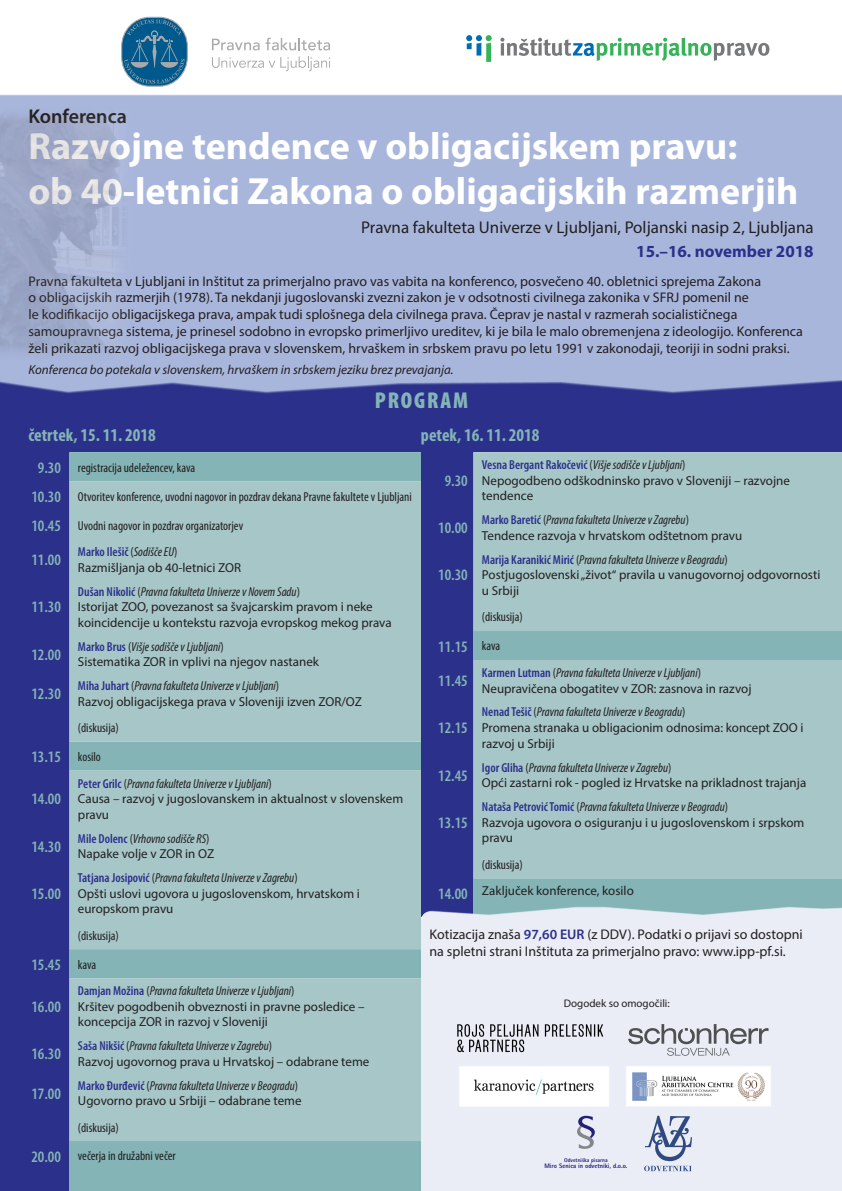
<style>
.page{position:relative;width:842px;height:1191px;background:#fff}
.page>*{position:absolute;margin:0;border:0;box-sizing:border-box;transform-origin:0 0}
.t1{font:700 38px/45.6px "Myriad Pro";color:#fff}
.t2{font:900 condensed 23px "Myriad Pro";letter-spacing:.08em;color:#84b4b6}
.t3{font:600 20px "Myriad Pro";color:#231f20}
.t4{font:700 condensed 18px "Myriad Pro";color:#84b4b6}
.t5{font:17px "Myriad Pro";color:#231f20}
.t6{font:700 17px "Myriad Pro";color:#2b318a}
.t7{font:600 condensed 16px/34.3px "Myriad Pro";color:#84b4b6}
.t8{font:14px/16.8px "Myriad Pro";color:#231f20}
.t9{font:13px/15.6px "Myriad Pro";color:#231f20}
.t10{font:condensed 13px "Myriad Pro";color:#231f20}
.t11{font:italic 13px "Myriad Pro";color:#231f20}
.t12{font:11px "Myriad Pro";color:#231f20}
.t13{font:800 6.5px "Rotis Sans";color:#242076}
.t14{font:800 5.6px "Rotis Sans";color:#242076}
.s1{font-weight:600;font-size:16px;color:#84b4b6}
.s2{font-weight:600;font-stretch:condensed;color:#2b318a}
.s3{font-stretch:condensed}
.s4{font-style:italic;font-stretch:condensed}
.s5{font-weight:400;font-size:13px;color:#231f20}
.s6{font-weight:600;font-stretch:condensed;font-size:16px;color:#84b4b6}
.s7{font-weight:600;color:#2b318a}
</style>
<div class="page">
<div style="left:0;top:380px;width:842px;height:40px;background:#2b318a"></div>
<svg style="left:466px;top:35px;width:304px;height:27px"></svg>
<svg style="left:121px;top:17px;width:67px;height:70px"></svg>
<svg style="left:212px;top:38px;width:118px;height:12px"></svg>
<svg style="left:212px;top:56px;width:118px;height:15px"></svg>
<div style="left:0;top:420px;width:421px;height:771px;background:#2b318a"></div>
<div style="left:69px;top:452px;width:352px;height:739px;background:#84b4b6"></div>
<svg style="left:69px;top:481px;width:352px;height:660px;fill:#a7c6c8"></svg>
<div style="left:421px;top:420px;width:421px;height:486px;background:#2b318a"></div>
<div style="left:473px;top:452px;width:369px;height:179px;background:#a7c6c8"></div>
<svg style="left:473px;top:631px;width:369px;height:275px;fill:#a7c6c8"></svg>
<div style="left:421px;top:906px;width:421px;height:285px;background:#eaedf6"></div>
<svg style="left:628px;top:1024px;width:140px;height:31px"></svg>
<img style="left:458px;top:1024px;width:152px;height:32px">
<img style="left:625px;top:1065px;width:147px;height:42px">
<div style="left:0;top:94px;width:842px;height:300px;background:#a9b6dc"></div>
<img style="left:0;top:104px;width:139px;height:259px">
<img style="left:459px;top:1065px;width:151px;height:42px">
<svg style="left:577px;top:1115px;width:18px;height:33px"></svg>
<svg style="left:644px;top:1115px;width:48px;height:56px"></svg>
<h3 class="t3" style="left:28px;top:103px;width:100px">Konferenca</h3>
<h1 class="t1" style="left:28px;top:122px;width:771px">Razvojne tendence v obligacijskem pravu:<br>ob 40-letnici Zakona o obligacijskih razmerjih</h1>
<h3 class="t5" style="left:361px;top:217px;width:454px">Pravna fakulteta Univerze v Ljubljani, Poljanski nasip 2, Ljubljana</h3>
<h3 class="t6" style="left:636px;top:240px;width:179px">15.–16. november 2018</h3>
<p class="t8" style="left:29px;top:272px;width:776px">Pravna fakulteta v Ljubljani in Inštitut za primerjalno pravo vas vabita na konferenco, posvečeno 40. obletnici sprejema Zakona<br>o obligacijskih razmerjih (1978). Ta nekdanji jugoslovanski zvezni zakon je v odsotnosti civilnega zakonika v SFRJ pomenil ne<br>le kodifikacijo obligacijskega prava, ampak tudi splošnega dela civilnega prava. Čeprav je nastal v razmerah socialističnega samoupravnega sistema, je prinesel sodobno in evropsko primerljivo ureditev, ki je bila le malo obremenjena z ideologijo. Konferenca želi prikazati razvoj obligacijskega prava v slovenskem, hrvaškem in srbskem pravu po letu 1991 v zakonodaji, teoriji in sodni praksi.</p>
<p class="t11" style="left:29px;top:362px;width:426px">Konferenca bo potekala v slovenskem, hrvaškem in srbskem jeziku brez prevajanja.</p>
<h2 class="t2" style="left:375px;top:388px;width:95px">PROGRAM</h2>
<h3 class="t4" style="left:28px;top:423px;width:129px">četrtek, 15. 11. 2018</h3>
<p class="t10" style="left:38px;top:459px;width:159px"><span class="s1">9.30</span> registracija udeležencev, kava</p>
<p class="t10" style="left:31px;top:488px;width:382px"><span class="s1">10.30</span> Otvoritev konference, uvodni nagovor in pozdrav dekana Pravne fakultete v Ljubljani</p>
<p class="t10" style="left:31px;top:517px;width:213px"><span class="s1">10.45</span> Uvodni nagovor in pozdrav organizatorjev</p>
<p class="t7" style="left:31px;top:543px;width:31px">11.00</p>
<p class="t9" style="left:78px;top:544px;width:165px"><span class="s2">Marko Ilešič</span> <span class="s3">(</span><span class="s4">Sodišče EU</span><span class="s3">)<br></span>Razmišljanja ob 40-letnici ZOR</p>
<p class="t7" style="left:31px;top:590px;width:31px">11.30</p>
<p class="t9" style="left:78px;top:583px;width:315px"><span class="s2">Dušan Nikolić</span> <span class="s3">(</span><span class="s4">Pravna fakulteta Univerze v Novem Sadu</span><span class="s3">)<br></span>Istorijat ZOO, povezanost sa švajcarskim pravom i neke koincidencije u kontekstu razvoja evropskog mekog prava</p>
<p class="t7" style="left:31px;top:637px;width:31px">12.00</p>
<p class="t9" style="left:78px;top:638px;width:243px"><span class="s2">Marko Brus</span> <span class="s3">(</span><span class="s4">Višje sodišče v Ljubljani</span><span class="s3">)<br></span>Sistematika ZOR in vplivi na njegov nastanek</p>
<p class="t7" style="left:31px;top:677px;width:31px">12.30</p>
<p class="t9" style="left:78px;top:678px;width:286px"><span class="s2">Miha Juhart</span> <span class="s3">(</span><span class="s4">Pravna fakulteta Univerze v Ljubljani</span><span class="s3">)<br></span>Razvoj obligacijskega prava v Sloveniji izven ZOR/OZ</p>
<p class="t10" style="left:78px;top:720px;width:42px">(diskusija)</p>
<p class="t10" style="left:31px;top:749px;width:71px"><span class="s1">13.15</span> kosilo</p>
<p class="t7" style="left:31px;top:782px;width:31px">14.00</p>
<p class="t9" style="left:78px;top:775px;width:327px"><span class="s2">Peter Grilc</span> <span class="s3">(</span><span class="s4">Pravna fakulteta Univerze v Ljubljani</span><span class="s3">)<br></span>Causa – razvoj v jugoslovanskem in aktualnost v slovenskem pravu</p>
<p class="t7" style="left:31px;top:829px;width:31px">14.30</p>
<p class="t9" style="left:78px;top:830px;width:138px"><span class="s2">Mile Dolenc</span> <span class="s3">(</span><span class="s4">Vrhovno sodišče RS</span><span class="s3">)<br></span>Napake volje v ZOR in OZ</p>
<p class="t7" style="left:31px;top:876px;width:31px">15.00</p>
<p class="t9" style="left:78px;top:870px;width:283px"><span class="s2">Tatjana Josipović</span> <span class="s3">(</span><span class="s4">Pravna fakulteta Univerze v Zagrebu</span><span class="s3">)<br></span>Opšti uslovi ugovora u jugoslovenskom, hrvatskom i europskom pravu</p>
<p class="t10" style="left:78px;top:927px;width:42px">(diskusija)</p>
<p class="t7" style="left:31px;top:947px;width:66px">15.45 <span class="s5">kava</span></p>
<p class="t7" style="left:31px;top:989px;width:31px">16.00</p>
<p class="t9" style="left:78px;top:982px;width:288px"><span class="s2">Damjan Možina</span> <span class="s3">(</span><span class="s4">Pravna fakulteta Univerze v Ljubljani</span><span class="s3">)<br></span>Kršitev pogodbenih obveznosti in pravne posledice – koncepcija ZOR in razvoj v Sloveniji</p>
<p class="t7" style="left:31px;top:1037px;width:31px">16.30</p>
<p class="t9" style="left:78px;top:1037px;width:293px"><span class="s2">Saša Nikšić</span> <span class="s3">(</span><span class="s4">Pravna fakulteta Univerze v Zagrebu</span><span class="s3">)<br></span>Razvoj ugovornog prava u Hrvatskoj – odabrane teme</p>
<p class="t7" style="left:31px;top:1076px;width:31px">17.00</p>
<p class="t9" style="left:78px;top:1077px;width:225px"><span class="s2">Marko Đurđević</span> <span class="s3">(</span><span class="s4">Pravna fakulteta Univerze v Beogradu</span><span class="s3">)<br></span>Ugovorno pravo u Srbiji – odabrane teme</p>
<p class="t10" style="left:78px;top:1119px;width:42px">(diskusija)</p>
<p class="t10" style="left:31px;top:1148px;width:146px"><span class="s1">20.00</span> večerja in družabni večer</p>
<h3 class="t4" style="left:421px;top:423px;width:120px">petek, 16. 11. 2018</h3>
<p class="t7" style="left:445px;top:463px;width:25px">9.30</p>
<p class="t9" style="left:482px;top:456px;width:310px"><span class="s2">Vesna Bergant Rakočević</span> <span class="s3">(</span><span class="s4">Višje sodišče v Ljubljani</span><span class="s3">)<br></span>Nepogodbeno odškodninsko pravo v Sloveniji – razvojne tendence</p>
<p class="t7" style="left:438px;top:511px;width:31px">10.00</p>
<p class="t9" style="left:482px;top:512px;width:262px"><span class="s2">Marko Baretić</span> <span class="s3">(</span><span class="s4">Pravna fakulteta Univerze v Zagrebu</span><span class="s3">)<br></span>Tendence razvoja v hrvatskom odštetnom pravu</p>
<p class="t7" style="left:438px;top:558px;width:31px">10.30</p>
<p class="t9" style="left:482px;top:551px;width:340px"><span class="s2">Marija Karanikić Mirić</span> <span class="s3">(</span><span class="s4">Pravna fakulteta Univerze v Beogradu</span><span class="s3">)<br></span>Postjugoslovenski „život“ pravila u vanugovornoj odgovornosti u Srbiji</p>
<p class="t10" style="left:482px;top:609px;width:42px">(diskusija)</p>
<p class="t7" style="left:438px;top:629px;width:64px">11.15 <span class="s5">kava<br></span>11.45</p>
<p class="t9" style="left:482px;top:664px;width:271px"><span class="s2">Karmen Lutman</span> <span class="s3">(</span><span class="s4">Pravna fakulteta Univerze v Ljubljani</span><span class="s3">)<br></span>Neupravičena obogatitev v ZOR: zasnova in razvoj</p>
<p class="t7" style="left:438px;top:711px;width:31px">12.15</p>
<p class="t9" style="left:482px;top:704px;width:323px"><span class="s2">Nenad Tešič</span> <span class="s3">(</span><span class="s4">Pravna fakulteta Univerze v Beogradu</span><span class="s3">)<br></span>Promena stranaka u obligacionim odnosima: koncept ZOO i razvoj u Srbiji</p>
<p class="t7" style="left:438px;top:758px;width:31px">12.45</p>
<p class="t9" style="left:482px;top:759px;width:326px"><span class="s2">Igor Gliha</span> <span class="s3">(</span><span class="s4">Pravna fakulteta Univerze v Zagrebu</span><span class="s3">)<br></span>Opći zastarni rok - pogled iz Hrvatske na prikladnost trajanja</p>
<p class="t7" style="left:438px;top:805px;width:31px">13.15</p>
<p class="t9" style="left:482px;top:798px;width:324px"><span class="s2">Nataša Petrović Tomić</span> <span class="s3">(</span><span class="s4">Pravna fakulteta Univerze v Beogradu</span><span class="s3">)<br></span>Razvoja ugovora o osiguranju i u jugoslovenskom i srpskom pravu</p>
<p class="t9" style="left:438px;top:851px;width:197px;line-height:26.5px;text-indent:44px"><span class="s3">(diskusija)<br></span><span class="s6">14.00</span> Zaključek konference, kosilo</p>
<p class="t8" style="left:429px;top:925px;width:375px">Kotizacija znaša <span class="s7">97,60 EUR</span> (z DDV). Podatki o prijavi so dostopni na spletni strani Inštituta za primerjalno pravo: www.ipp-pf.si.</p>
<p class="t12" style="left:564px;top:996px;width:107px">Dogodek so omogočili:</p>
<p class="t14" style="left:564px;top:1156px;width:45px">Odvetniπka pisarna</p>
<p class="t13" style="left:544px;top:1162px;width:85px">Miro Senica in odvetniki, d.o.o.</p>
</div>
